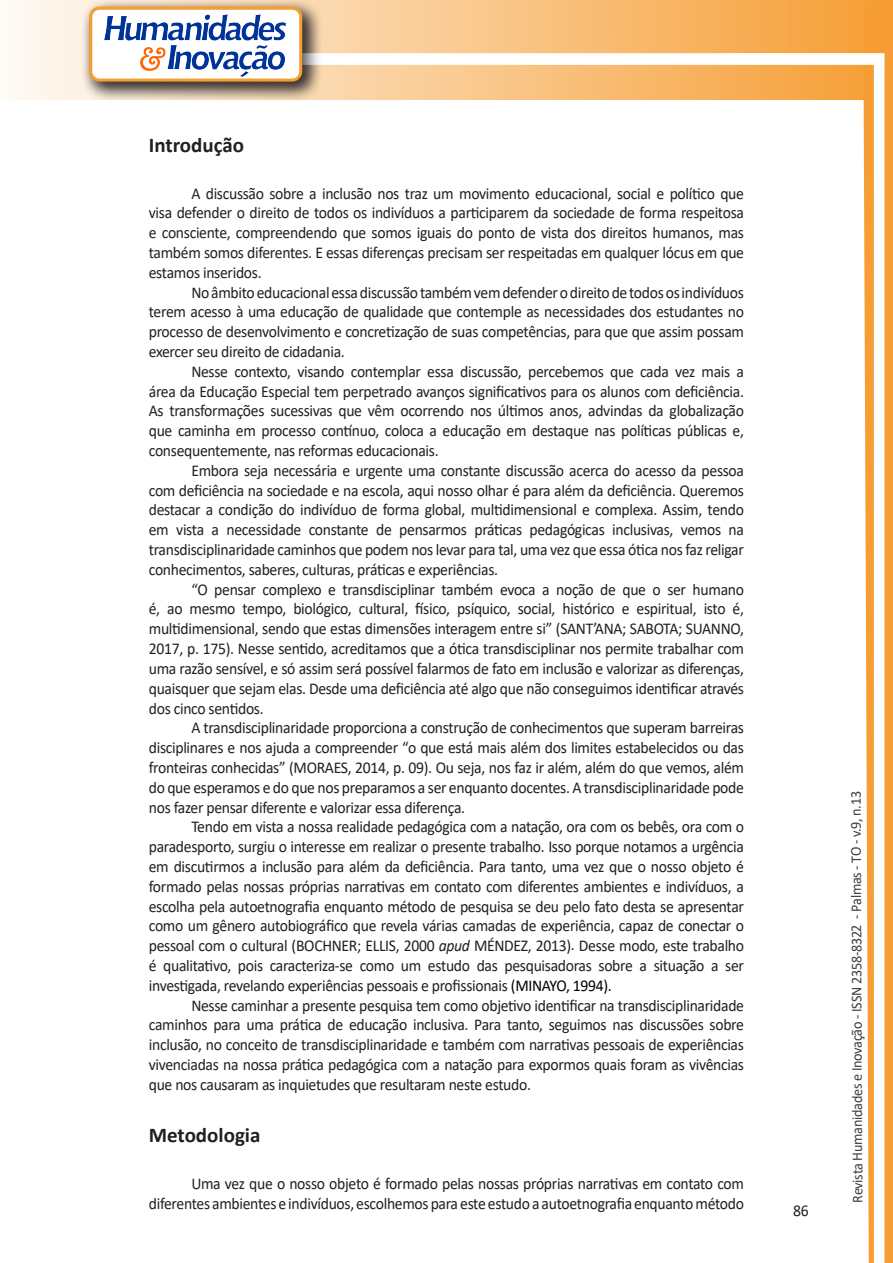
<style>
.page{position:relative;width:893px;height:1263px;background:#fff}
.page>*{position:absolute;margin:0;border:0;box-sizing:border-box;transform-origin:0 0}
.Titulo_2{font:700 21px "Calibri";color:#231f20}
.texto{font:16.5px/19.8px "Calibri";letter-spacing:-.02em;color:#231f20;text-align:justify;scale:.95 1}
.t1{font:15px "Calibri";letter-spacing:-.025em;color:#3e3e3f;scale:.95 1}
.s1{font-style:italic}
.s2{color:#000}
</style>
<div class="page">
<svg style="left:5px;top:0;width:858px;height:100px;background:#f9c484"></svg>
<div style="left:302px;top:53px;width:582px;height:12px;background:#fff;border:2px solid #fff"></div>
<svg style="left:863px;top:0;width:30px;height:1263px"></svg>
<div style="left:81px;top:0;width:241px;height:102px;background:#231f20;opacity:.75"></div>
<div style="left:91px;top:8px;width:210px;height:72px;background:#fff;border-radius:9px"></div>
<img style="left:104px;top:14px;width:181px;height:62px">
<div style="left:89px;top:7px;width:213px;height:75px;border:3px solid #f69e34;border-radius:9px"></div>
<p class="Titulo_2" style="left:149px;top:130px;width:97px">Introdução</p>
<p class="texto" style="left:149px;top:183px;width:628px;text-indent:43px">A discussão sobre a inclusão nos traz um movimento educacional, social e político que visa defender o direito de todos os indivíduos a participarem da sociedade de forma respeitosa e consciente, compreendendo que somos iguais do ponto de vista dos direitos humanos, mas também somos diferentes. E essas diferenças precisam ser respeitadas em qualquer lócus em que estamos inseridos.</p>
<p class="texto" style="left:149px;top:282px;width:628px;text-indent:43px">No âmbito educacional essa discussão também vem defender o direito de todos os indivíduos terem acesso à uma educação de qualidade que contemple as necessidades dos estudantes no processo de desenvolvimento e concretização de suas competências, para que que assim possam exercer seu direito de cidadania.</p>
<p class="texto" style="left:149px;top:361px;width:628px;text-indent:43px">Nesse contexto, visando contemplar essa discussão, percebemos que cada vez mais a área da Educação Especial tem perpetrado avanços significativos para os alunos com deficiência.<br>As transformações sucessivas que vêm ocorrendo nos últimos anos, advindas da globalização que caminha em processo contínuo, coloca a educação em destaque nas políticas públicas e, consequentemente, nas reformas educacionais.</p>
<p class="texto" style="left:149px;top:460px;width:628px;text-indent:43px">Embora seja necessária e urgente uma constante discussão acerca do acesso da pessoa com deficiência na sociedade e na escola, aqui nosso olhar é para além da deficiência. Queremos destacar a condição do indivíduo de forma global, multidimensional e complexa. Assim, tendo em vista a necessidade constante de pensarmos práticas pedagógicas inclusivas, vemos na transdisciplinaridade caminhos que podem nos levar para tal, uma vez que essa ótica nos faz religar conhecimentos, saberes, culturas, práticas e experiências.</p>
<p class="texto" style="left:149px;top:579px;width:628px;text-indent:43px">“O pensar complexo e transdisciplinar também evoca a noção de que o ser humano é, ao mesmo tempo, biológico, cultural, físico, psíquico, social, histórico e espiritual, isto é, multidimensional, sendo que estas dimensões interagem entre si” (SANT’ANA; SABOTA; SUANNO, 2017, p. 175). Nesse sentido, acreditamos que a ótica transdisciplinar nos permite trabalhar com uma razão sensível, e só assim será possível falarmos de fato em inclusão e valorizar as diferenças, quaisquer que sejam elas. Desde uma deficiência até algo que não conseguimos identificar através dos cinco sentidos.</p>
<p class="texto" style="left:149px;top:717px;width:628px;text-indent:43px">A transdisciplinaridade proporciona a construção de conhecimentos que superam barreiras disciplinares e nos ajuda a compreender “o que está mais além dos limites estabelecidos ou das fronteiras conhecidas” (MORAES, 2014, p. 09). Ou seja, nos faz ir além, além do que vemos, além do que esperamos e do que nos preparamos a ser enquanto docentes. A transdisciplinaridade pode nos fazer pensar diferente e valorizar essa diferença.</p>
<p class="texto" style="left:149px;top:816px;width:628px;text-indent:43px">Tendo em vista a nossa realidade pedagógica com a natação, ora com os bebês, ora com o paradesporto, surgiu o interesse em realizar o presente trabalho. Isso porque notamos a urgência em discutirmos a inclusão para além da deficiência. Para tanto, uma vez que o nosso objeto é formado pelas nossas próprias narrativas em contato com diferentes ambientes e indivíduos, a escolha pela autoetnografia enquanto método de pesquisa se deu pelo fato desta se apresentar como um gênero autobiográfico que revela várias camadas de experiência, capaz de conectar o pessoal com o cultural (BOCHNER; ELLIS, 2000 <span class="s1">apud</span> MÉNDEZ, 2013). Desse modo, este trabalho é qualitativo, pois caracteriza-se como um estudo das pesquisadoras sobre a situação a ser investigada, revelando experiências pessoais e profissionais <span class="s2">(MINAYO, 1994).</span></p>
<p class="texto" style="left:149px;top:995px;width:628px;text-indent:43px">Nesse caminhar a presente pesquisa tem como objetivo identificar na transdisciplinaridade caminhos para uma prática de educação inclusiva. Para tanto, seguimos nas discussões sobre inclusão, no conceito de transdisciplinaridade e também com narrativas pessoais de experiências vivenciadas na nossa prática pedagógica com a natação para expormos quais foram as vivências que nos causaram as inquietudes que resultaram neste estudo.</p>
<p class="Titulo_2" style="left:149px;top:1120px;width:113px">Metodologia</p>
<p class="texto" style="left:149px;top:1173px;width:628px;text-align:right">Uma vez que o nosso objeto é formado pelas nossas próprias narrativas em contato com diferentes ambientes e indivíduos, escolhemos para este estudo a autoetnografia enquanto método</p>
<p class="texto" style="left:793px;top:1200px;width:18px">86</p>
<p class="t1" style="left:846px;top:1203px;width:435px;rotate:-90deg">Revista Humanidades e Inovação - ISSN 2358-8322 - Palmas - TO - v.9, n.13</p>
</div>
